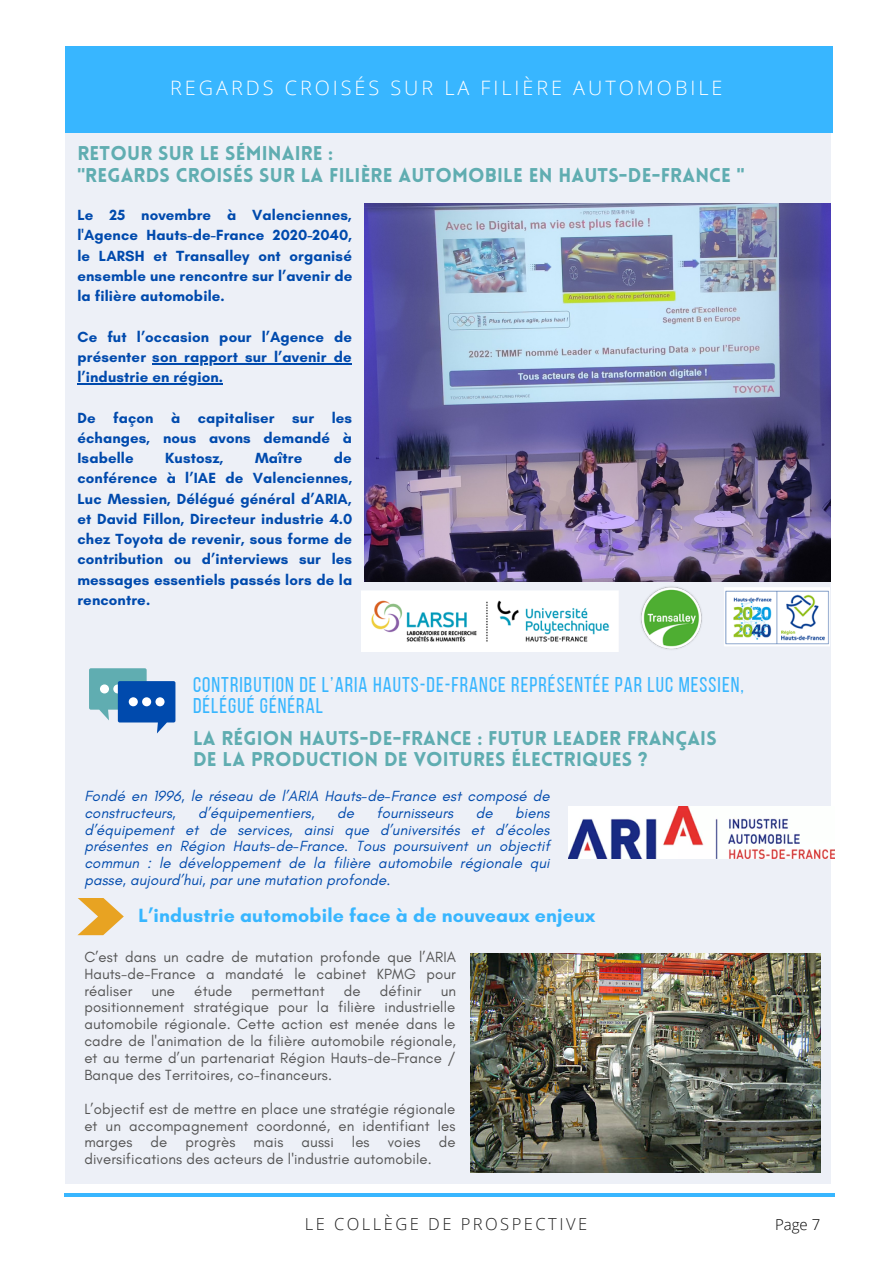
<style>
.page{position:relative;width:893px;height:1264px;background:#fff}
.page>*{position:absolute;margin:0;border:0;box-sizing:border-box;transform-origin:0 0}
.t1{font:21.3px/21.3px "Bebas Neue";letter-spacing:.05em;color:#38b6ff}
.t2{font:300 19.8px "Open Sans";letter-spacing:.15em;color:#fff}
.t3{font:900 19.5px/21.3px "Lovelo";letter-spacing:.01em;color:#60adb1}
.t4{font:700 19.5px "Glacial Indifference";letter-spacing:.01em;color:#38b6ff}
.t5{font:300 16.5px "Open Sans";letter-spacing:.15em;color:#222}
.t6{font:15px/16.8px "Glacial Indifference";letter-spacing:.01em;color:#545454;text-align:justify}
.t7{font:700 15px/20.2px "Glacial Indifference";letter-spacing:.01em;color:#004aad;text-align:justify}
.t8{font:italic 15px/16.8px "Glacial Indifference";letter-spacing:.01em;color:#004aad}
.t9{font:300 15px "Open Sans";color:#000}
</style>
<div class="page">
<div style="left:66px;top:46px;width:766px;height:87px;background:#38b6ff"></div>
<hr style="left:64px;top:1193px;width:770px;height:3px;background:#38b6ff">
<div style="left:66px;top:133px;width:764px;height:1050px;background:#edf0f7"></div>
<svg style="left:89px;top:668px;width:86px;height:65px"></svg>
<div style="left:129px;top:697px;width:9px;height:9px;background:#fff;border-radius:50%"></div>
<div style="left:142px;top:697px;width:9px;height:9px;background:#fff;border-radius:50%"></div>
<div style="left:155px;top:697px;width:9px;height:9px;background:#fff;border-radius:50%"></div>
<img style="left:568px;top:806px;width:266px;height:52px">
<svg style="left:78px;top:898px;width:46px;height:37px"></svg>
<img style="left:471px;top:953px;width:349px;height:219px">
<img style="left:364px;top:203px;width:466px;height:378px">
<img style="left:361px;top:586px;width:468px;height:65px">
<hr style="left:152px;top:363px;width:200px;height:1px;background:#004aad">
<hr style="left:77px;top:383px;width:146px;height:1px;background:#004aad">
<h2 class="t2" style="left:170px;top:74px;width:553px">REGARDS CROISÉS SUR LA FILIÈRE AUTOMOBILE</h2>
<h3 class="t3" style="left:77px;top:145px;width:668px">RETOUR SUR LE SÉMINAIRE :<br>"REGARDS CROISÉS SUR LA FILIÈRE AUTOMOBILE EN HAUTS-DE-FRANCE "</h3>
<p class="t7" style="left:77px;top:205px;width:276px">Le 25 novembre à Valenciennes, l'Agence Hauts-de-France 2020-2040, le LARSH et Transalley ont organisé ensemble une rencontre sur l’avenir de la filière automobile.</p>
<p class="t7" style="left:77px;top:326px;width:276px">Ce fut l’occasion pour l’Agence de présenter son rapport sur l’avenir de l’industrie en région.</p>
<p class="t7" style="left:77px;top:407px;width:276px">De façon à capitaliser sur les échanges, nous avons demandé à Isabelle</p>
<p class="t7" style="left:77px;top:448px;width:276px;text-indent:256px">de conférence à l’IAE de Valenciennes, Luc Messien, Délégué général d’ARIA, et David Fillon, Directeur industrie 4.0 chez Toyota de revenir, sous forme de contribution ou d’interviews sur les messages essentiels passés lors de la rencontre.</p>
<p class="t7" style="left:165px;top:448px;width:60px">Kustosz,</p>
<p class="t7" style="left:255px;top:448px;width:49px">Maître</p>
<h1 class="t1" style="left:193px;top:676px;width:552px">CONTRIBUTION DE L’ARIA HAUTS-DE-FRANCE REPRÉSENTÉE PAR LUC MESSIEN,<br>DÉLÉGUÉ GÉNÉRAL</h1>
<h3 class="t3" style="left:193px;top:729px;width:525px">LA RÉGION HAUTS-DE-FRANCE : FUTUR LEADER FRANÇAIS<br>DE LA PRODUCTION DE VOITURES ÉLECTRIQUES ?</h3>
<p class="t8" style="left:84px;top:787px;width:467px">Fondé en 1996, le réseau de l’ARIA Hauts-de-France est composé de constructeurs,</p>
<p class="t8" style="left:84px;top:804px;width:467px;text-align:justify;text-indent:431px">biens d’équipement et de services, ainsi que d’universités et d’écoles présentes en Région Hauts-de-France. Tous poursuivent un objectif commun : le développement de la filière automobile régionale qui passe, aujourd’hui, par une mutation profonde.</p>
<h3 class="t4" style="left:138px;top:903px;width:458px">L’industrie automobile face à de nouveaux enjeux</h3>
<p class="t6" style="left:84px;top:948px;width:373px">C’est dans un cadre de mutation profonde que l’ARIA Hauts-de-France a mandaté le cabinet KPMG pour réaliser</p>
<p class="t8" style="left:198px;top:804px;width:118px">d’équipementiers,</p>
<p class="t8" style="left:337px;top:804px;width:18px">de</p>
<p class="t8" style="left:376px;top:804px;width:78px">fournisseurs</p>
<p class="t8" style="left:475px;top:804px;width:18px">de</p>
<p class="t6" style="left:151px;top:981px;width:25px">une</p>
<p class="t6" style="left:194px;top:981px;width:40px">étude</p>
<p class="t6" style="left:251px;top:981px;width:75px">permettant</p>
<p class="t6" style="left:344px;top:981px;width:18px">de</p>
<p class="t6" style="left:380px;top:981px;width:43px">définir</p>
<p class="t6" style="left:84px;top:981px;width:373px;text-indent:356px">un positionnement stratégique pour la filière industrielle automobile régionale. Cette action est menée dans le cadre de l'animation de la filière automobile régionale, et au terme d’un partenariat Région Hauts-de-France / Banque des Territoires, co-financeurs.</p>
<p class="t6" style="left:84px;top:1099px;width:372px">L’objectif est de mettre en place une stratégie régionale et un accompagnement coordonné, en identifiant les marges de progrès mais aussi les voies de diversifications des acteurs de l'industrie automobile.</p>
<p class="t5" style="left:305px;top:1212px;width:284px">LE COLLÈGE DE PROSPECTIVE</p>
<p class="t9" style="left:775px;top:1213px;width:47px">Page 7</p>
</div>
